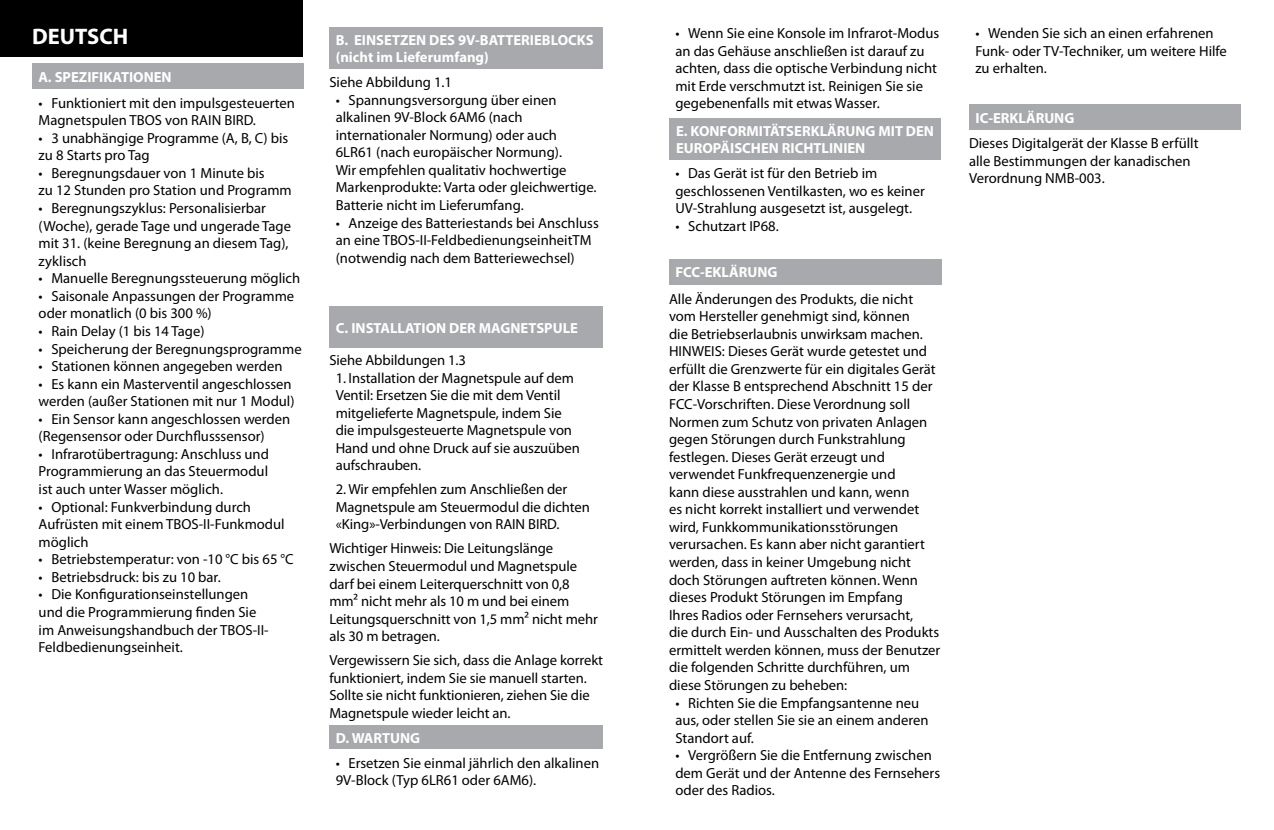
<style>
.page{position:relative;width:1274px;height:830px;background:#fff}
.page>*{position:absolute;margin:0;border:0;box-sizing:border-box;transform-origin:0 0}
.t1{font:700 22.5px "Myriad Pro";color:#fff}
.t2{font:14.62px/17.6px "Myriad Pro";color:#000}
.t3{font:700 14.62px/17.6px "Myriad Pro";color:#fff}
</style>
<div class="page">
<div style="left:0;top:0;width:303px;height:56px;background:#000"></div>
<div style="left:32px;top:64px;width:271px;height:25px;background:#a7a9ac"></div>
<div style="left:329px;top:725px;width:274px;height:24px;background:#a7a9ac"></div>
<div style="left:329px;top:307px;width:274px;height:41px;background:#a7a9ac"></div>
<div style="left:329px;top:27px;width:274px;height:41px;background:#a7a9ac"></div>
<div style="left:669px;top:259px;width:272px;height:25px;background:#a7a9ac"></div>
<div style="left:969px;top:104px;width:271px;height:25px;background:#a7a9ac"></div>
<div style="left:669px;top:118px;width:271px;height:42px;background:#a7a9ac"></div>
<h1 class="t1" style="left:32px;top:22px;width:98px">DEUTSCH</h1>
<p class="t3" style="left:38px;top:68px;width:135px">A. SPEZIFIKATIONEN</p>
<p class="t2" style="left:39px;top:94px;width:258px">• Funktioniert mit den impulsgesteuerten<br>Magnetspulen TBOS von RAIN BIRD.</p>
<p class="t2" style="left:39px;top:129px;width:251px">• 3 unabhängige Programme (A, B, C) bis zu 8 Starts pro Tag</p>
<p class="t2" style="left:39px;top:164px;width:255px">• Beregnungsdauer von 1 Minute bis<br>zu 12 Stunden pro Station und Programm</p>
<p class="t2" style="left:39px;top:199px;width:254px">• Beregnungszyklus: Personalisierbar (Woche), gerade Tage und ungerade Tage mit 31. (keine Beregnung an diesem Tag), zyklisch</p>
<p class="t2" style="left:39px;top:269px;width:263px">• Manuelle Beregnungssteuerung möglich</p>
<p class="t2" style="left:39px;top:287px;width:257px">• Saisonale Anpassungen der Programme oder monatlich (0 bis 300 %)</p>
<p class="t2" style="left:39px;top:322px;width:167px">• Rain Delay (1 bis 14 Tage)</p>
<p class="t2" style="left:39px;top:339px;width:264px">• Speicherung der Beregnungsprogramme</p>
<p class="t2" style="left:39px;top:357px;width:245px">• Stationen können angegeben werden</p>
<p class="t2" style="left:39px;top:375px;width:257px">• Es kann ein Masterventil angeschlossen werden (außer Stationen mit nur 1 Modul)</p>
<p class="t2" style="left:39px;top:410px;width:253px">• Ein Sensor kann angeschlossen werden (Regensensor oder Durchflusssensor)</p>
<p class="t2" style="left:39px;top:445px;width:232px;text-align:justify">• Infrarotübertragung: Anschluss und Programmierung an das Steuermodul ist auch unter Wasser möglich.</p>
<p class="t2" style="left:39px;top:497px;width:247px">• Optional: Funkverbindung durch<br>Aufrüsten mit einem TBOS-II-Funkmodul möglich</p>
<p class="t2" style="left:39px;top:550px;width:257px">• Betriebstemperatur: von -10 °C bis 65 °C</p>
<p class="t2" style="left:39px;top:568px;width:183px">• Betriebsdruck: bis zu 10 bar.</p>
<p class="t2" style="left:39px;top:585px;width:231px">• Die Konfigurationseinstellungen und die Programmierung finden Sie im Anweisungshandbuch der TBOS-II-Feldbedienungseinheit.</p>
<p class="t3" style="left:336px;top:30px;width:259px">B. EINSETZEN DES 9V-BATTERIEBLOCKS (nicht im Lieferumfang)</p>
<p class="t2" style="left:329px;top:73px;width:124px">Siehe Abbildung 1.1</p>
<p class="t2" style="left:336px;top:91px;width:262px">• Spannungsversorgung über einen alkalinen 9V-Block 6AM6 (nach internationaler Normung) oder auch 6LR61 (nach europäischer Normung).<br>Wir empfehlen qualitativ hochwertige Markenprodukte: Varta oder gleichwertige.<br>Batterie nicht im Lieferumfang.</p>
<p class="t2" style="left:336px;top:214px;width:264px">• Anzeige des Batteriestands bei Anschluss an eine TBOS-II-FeldbedienungseinheitTM (notwendig nach dem Batteriewechsel)</p>
<p class="t3" style="left:336px;top:318px;width:243px">C. INSTALLATION DER MAGNETSPULE</p>
<p class="t2" style="left:329px;top:351px;width:138px">Siehe Abbildungen 1.3</p>
<p class="t2" style="left:336px;top:368px;width:245px">1. Installation der Magnetspule auf dem Ventil: Ersetzen Sie die mit dem Ventil mitgelieferte Magnetspule, indem Sie die impulsgesteuerte Magnetspule von Hand und ohne Druck auf sie auszuüben aufschrauben.</p>
<p class="t2" style="left:336px;top:480px;width:256px">2. Wir empfehlen zum Anschließen der<br>Magnetspule am Steuermodul die dichten «King»-Verbindungen von RAIN BIRD.</p>
<p class="t2" style="left:329px;top:539px;width:270px">Wichtiger Hinweis: Die Leitungslänge zwischen Steuermodul und Magnetspule darf bei einem Leiterquerschnitt von 0,8 mm² nicht mehr als 10 m und bei einem Leitungsquerschnitt von 1,5 mm² nicht mehr als 30 m betragen.</p>
<p class="t2" style="left:329px;top:651px;width:275px">Vergewissern Sie sich, dass die Anlage korrekt funktioniert, indem Sie sie manuell starten.<br>Sollte sie nicht funktionieren, ziehen Sie die Magnetspule wieder leicht an.</p>
<p class="t2" style="left:336px;top:753px;width:265px">• Ersetzen Sie einmal jährlich den alkalinen<br>9V-Block (Typ 6LR61 oder 6AM6).</p>
<p class="t3" style="left:336px;top:728px;width:86px">D. WARTUNG</p>
<p class="t2" style="left:675px;top:24px;width:265px">• Wenn Sie eine Konsole im Infrarot-Modus an das Gehäuse anschließen ist darauf zu achten, dass die optische Verbindung nicht mit Erde verschmutzt ist. Reinigen Sie sie gegebenenfalls mit etwas Wasser.</p>
<p class="t2" style="left:975px;top:24px;width:253px">• Wenden Sie sich an einen erfahrenen<br>Funk- oder TV-Techniker, um weitere Hilfe zu erhalten.</p>
<p class="t3" style="left:975px;top:108px;width:100px">IC-ERKLÄRUNG</p>
<p class="t3" style="left:676px;top:122px;width:259px">E. KONFORMITÄTSERKLÄRUNG MIT DEN<br>EUROPÄISCHEN RICHTLINIEN</p>
<p class="t2" style="left:675px;top:164px;width:251px">• Das Gerät ist für den Betrieb im geschlossenen Ventilkasten, wo es keiner<br>UV-Strahlung ausgesetzt ist, ausgelegt.</p>
<p class="t2" style="left:675px;top:217px;width:105px">• Schutzart IP68.</p>
<p class="t2" style="left:969px;top:134px;width:231px">Dieses Digitalgerät der Klasse B erfüllt alle Bestimmungen der kanadischen<br>Verordnung NMB-003.</p>
<p class="t3" style="left:675px;top:263px;width:103px">FCC-EKLÄRUNG</p>
<p class="t2" style="left:669px;top:289px;width:273px">Alle Änderungen des Produkts, die nicht vom Hersteller genehmigt sind, können<br>die Betriebserlaubnis unwirksam machen.<br>HINWEIS: Dieses Gerät wurde getestet und erfüllt die Grenzwerte für ein digitales Gerät der Klasse B entsprechend Abschnitt 15 der FCC-Vorschriften. Diese Verordnung soll Normen zum Schutz von privaten Anlagen gegen Störungen durch Funkstrahlung festlegen. Dieses Gerät erzeugt und verwendet Funkfrequenzenergie und<br>kann diese ausstrahlen und kann, wenn<br>es nicht korrekt installiert und verwendet wird, Funkkommunikationsstörungen verursachen. Es kann aber nicht garantiert werden, dass in keiner Umgebung nicht doch Störungen auftreten können. Wenn dieses Produkt Störungen im Empfang<br>Ihres Radios oder Fernsehers verursacht,<br>die durch Ein- und Ausschalten des Produkts ermittelt werden können, muss der Benutzer die folgenden Schritte durchführen, um diese Störungen zu beheben:</p>
<p class="t2" style="left:675px;top:693px;width:254px">• Richten Sie die Empfangsantenne neu aus, oder stellen Sie sie an einem anderen<br>Standort auf.</p>
<p class="t2" style="left:675px;top:746px;width:266px">• Vergrößern Sie die Entfernung zwischen dem Gerät und der Antenne des Fernsehers oder des Radios.</p>
</div>
